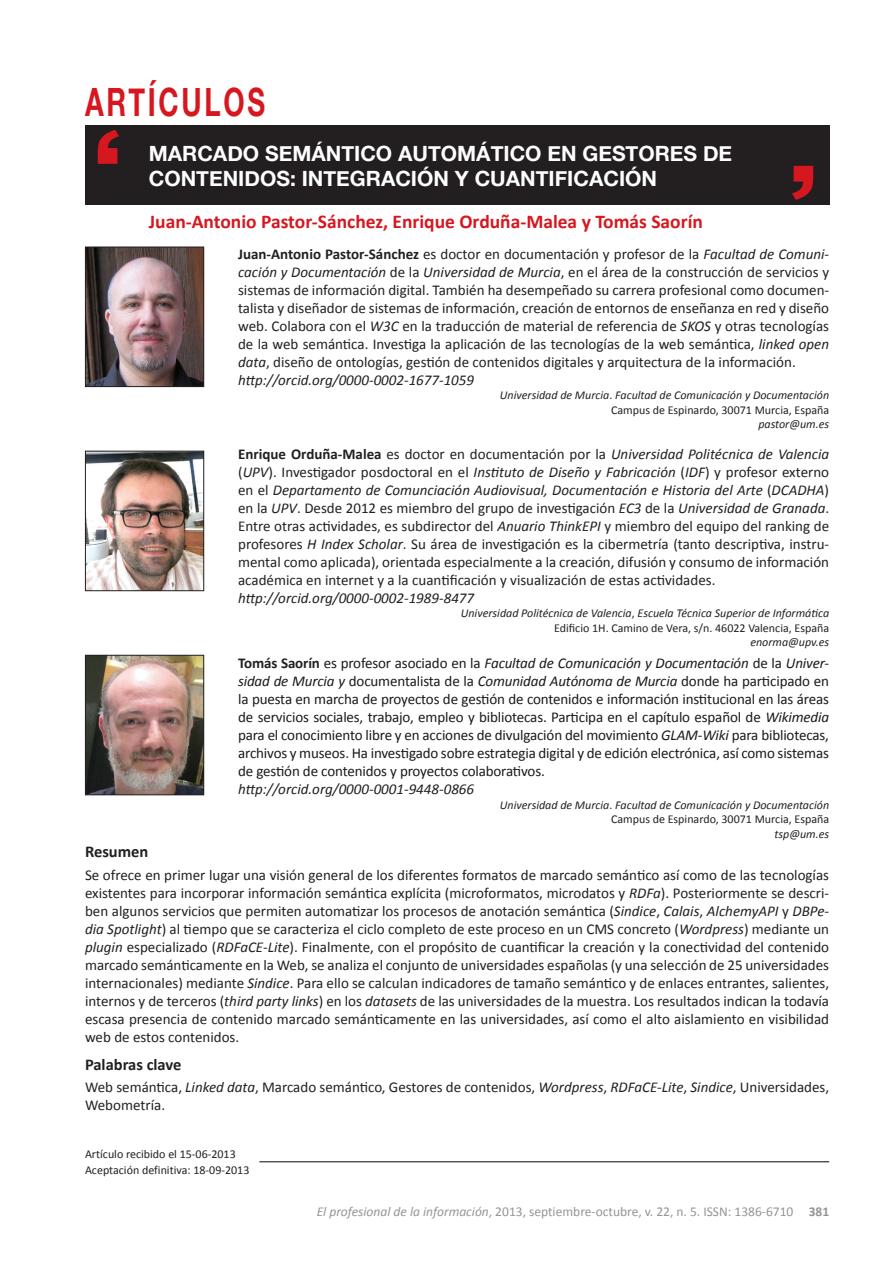
<style>
.page{position:relative;width:893px;height:1263px;background:#fff}
.page>*{position:absolute;margin:0;border:0;box-sizing:border-box;transform-origin:0 0}
.t1{font:700 39px "Helvetica Neue";color:#d7171f;scale:.7 1}
.t2{font:700 21px/24.8px "Helvetica Neue";color:#fff}
.t3{font:700 19.5px "Calibri";color:#d7171f}
.t4{font:700 16.5px "Calibri";color:#231f20}
.t5{font:15px/18px "Calibri";color:#231f20}
.t6{font:15px/18px "Calibri";letter-spacing:-.01em;color:#1a1a1c;text-align:justify}
.t7{font:italic 15px "Calibri";color:#231f20}
.t8{font:13.5px "Calibri";color:#939598}
.t9{font:italic 12px/14.4px "Calibri";color:#231f20;text-align:right}
.t10{font:12px/15.6px "Calibri";color:#231f20}
.s1{font-weight:700}
.s2{font-style:italic}
.s3{font-style:normal}
.s4{font-weight:700;color:#231f20}
</style>
<div class="page">
<div style="left:85px;top:126px;width:744px;height:79px;background:#231f20"></div>
<svg style="left:792px;top:166px;width:21px;height:34px"></svg>
<svg style="left:98px;top:130px;width:21px;height:34px"></svg>
<hr style="left:259px;top:1161px;width:570px;height:1px;background:#231f20">
<img style="left:87px;top:249px;width:115px;height:136px">
<div style="left:85px;top:247px;width:119px;height:140px;border:1px solid #231f20"></div>
<img style="left:87px;top:453px;width:115px;height:136px">
<div style="left:85px;top:451px;width:119px;height:140px;border:1px solid #231f20"></div>
<img style="left:87px;top:657px;width:115px;height:136px">
<div style="left:85px;top:655px;width:119px;height:140px;border:1px solid #231f20"></div>
<h1 class="t1" style="left:85px;top:72px;width:228px">ARTÍCU LOS</h1>
<h2 class="t2" style="left:149px;top:141px;width:585px">MARCADO SEMÁNTICO AUTOMÁTICO EN GESTORES DE<br>CONTENIDOS: INTEGRACIÓN Y CUANTIFICACIÓN</h2>
<h3 class="t3" style="left:149px;top:209px;width:556px">Juan-Antonio Pastor-Sánchez, Enrique Orduña-Malea y Tomás Saorín</h3>
<p class="t5" style="left:238px;top:245px;width:593px"><span class="s1">Juan-Antonio Pastor-Sánchez</span> es doctor en documentación y profesor de la <span class="s2">Facultad de Comuni&shy;cación y Documentación</span> de la <span class="s2">Universidad de Murcia</span>, en el área de la construcción de servicios y sistemas de información digital. También ha desempeñado su carrera profesional como documen&shy;talista y diseñador de sistemas de información, creación de entornos de enseñanza en red y diseño web. Colabora con el <span class="s2">W3C</span> en la traducción de material de referencia de <span class="s2">SKOS</span> y otras tecnologías de la web semántica. Investiga la aplicación de las tecnologías de la web semántica, <span class="s2">linked open data</span>, diseño de ontologías, gestión de contenidos digitales y arquitectura de la información. <span class="s2">http://orcid.org/0000-0002-1677-1059</span></p>
<p class="t9" style="left:500px;top:388px;width:331px">Universidad de Murcia<span class="s3">.</span> Facultad de Comunicación y Documentación<br><span class="s3">Campus de Espinardo, 30071 Murcia, España</span></p>
<p class="t9" style="left:758px;top:416px;width:72px">pastor@um.es</p>
<p class="t5" style="left:238px;top:445px;width:593px;text-align:justify"><span class="s1">Enrique Orduña-Malea</span> es doctor en documentación por la <span class="s2">Universidad Politécnica de Valencia </span>(<span class="s2">UPV</span>). Investigador posdoctoral en el <span class="s2">Instituto de Diseño y Fabricación</span> (<span class="s2">IDF</span>) y profesor externo en el <span class="s2">Departamento de Comunciación Audiovisual, Documentación e Historia del Arte</span> (<span class="s2">DCADHA</span>) en la <span class="s2">UPV</span>. Desde 2012 es miembro del grupo de investigación <span class="s2">EC3</span> de la <span class="s2">Universidad de Granada</span>.<br>Entre otras actividades, es subdirector del <span class="s2">Anuario ThinkEPI</span> y miembro del equipo del ranking de profesores <span class="s2">H Index Scholar</span>. Su área de investigación es la cibermetría (tanto descriptiva, instru&shy;mental como aplicada), orientada especialmente a la creación, difusión y consumo de información académica en internet y a la cuantificación y visualización de estas actividades.</p>
<p class="t7" style="left:238px;top:588px;width:237px">http://orcid.org/0000-0002-1989-8477</p>
<p class="t9" style="left:461px;top:606px;width:370px">Universidad Politécnica de Valencia<span class="s3">,</span> Escuela Técnica Superior de Informática<br><span class="s3">Edificio 1H. Camino de Vera, s/n. 46022 Valencia, España</span></p>
<p class="t9" style="left:750px;top:634px;width:80px">enorma@upv.es</p>
<p class="t6" style="left:238px;top:654px;width:593px"><span class="s4">Tomás Saorín</span> es profesor asociado en la <span class="s2">Facultad de Comunicación y Documentación</span> de la <span class="s2">Univer&shy;sidad de Murcia y</span> documentalista de la <span class="s2">Comunidad Autónoma de Murcia</span> donde ha participado en la puesta en marcha de proyectos de gestión de contenidos e información institucional en las áreas de servicios sociales, trabajo, empleo y bibliotecas. Participa en el capítulo español de <span class="s2">Wikimedia </span>para el conocimiento libre y en acciones de divulgación del movimiento <span class="s2">GLAM-Wiki</span> para bibliotecas, archivos y museos. Ha investigado sobre estrategia digital y de edición electrónica, así como sistemas de gestión de contenidos y proyectos colaborativos.</p>
<p class="t7" style="left:238px;top:779px;width:237px">http://orcid.org/0000-0001-9448-0866</p>
<p class="t9" style="left:500px;top:797px;width:331px">Universidad de Murcia<span class="s3">.</span> Facultad de Comunicación y Documentación<br><span class="s3">Campus de Espinardo, 30071 Murcia, España</span></p>
<p class="t9" style="left:774px;top:826px;width:56px">tsp@um.es</p>
<p class="t4" style="left:85px;top:841px;width:65px">Resumen</p>
<p class="t5" style="left:85px;top:866px;width:746px;text-align:justify">Se ofrece en primer lugar una visión general de los diferentes formatos de marcado semántico así como de las tecnologías existentes para incorporar información semántica explícita (microformatos, microdatos y <span class="s2">RDFa</span>). Posteriormente se descri&shy;ben algunos servicios que permiten automatizar los procesos de anotación semántica (<span class="s2">Sindice</span>, <span class="s2">Calais</span>, <span class="s2">AlchemyAPI</span> y <span class="s2">DBPe&shy;dia Spotlight</span>) al tiempo que se caracteriza el ciclo completo de este proceso en un CMS concreto (<span class="s2">Wordpress</span>) mediante un <span class="s2">plugin</span> especializado (<span class="s2">RDFaCE-Lite</span>). Finalmente, con el propósito de cuantificar la creación y la conectividad del contenido marcado semánticamente en la Web, se analiza el conjunto de universidades españolas (y una selección de 25 universidades internacionales) mediante <span class="s2">Sindice</span>. Para ello se calculan indicadores de tamaño semántico y de enlaces entrantes, salientes, internos y de terceros (<span class="s2">third party links</span>) en los <span class="s2">datasets</span> de las universidades de la muestra. Los resultados indican la todavía escasa presencia de contenido marcado semánticamente en las universidades, así como el alto aislamiento en visibilidad web de estos contenidos.</p>
<p class="t4" style="left:85px;top:1054px;width:98px">Palabras clave</p>
<p class="t5" style="left:85px;top:1078px;width:746px">Web semántica, <span class="s2">Linked data</span>, Marcado semántico, Gestores de contenidos, <span class="s2">Wordpress</span>, <span class="s2">RDFaCE-Lite</span>, <span class="s2">Sindice</span>, Universidades,<br>Webometría.</p>
<p class="t10" style="left:85px;top:1146px;width:166px">Artículo recibido el 15-06-2013<br>Aceptación definitiva: 18-09-2013</p>
<p class="t8" style="left:317px;top:1203px;width:514px"><span class="s2">El profesional de la información</span>, 2013, septiembre-octubre, v. 22, n. 5. ISSN: 1386-6710 <span class="s1">381</span></p>
</div>
